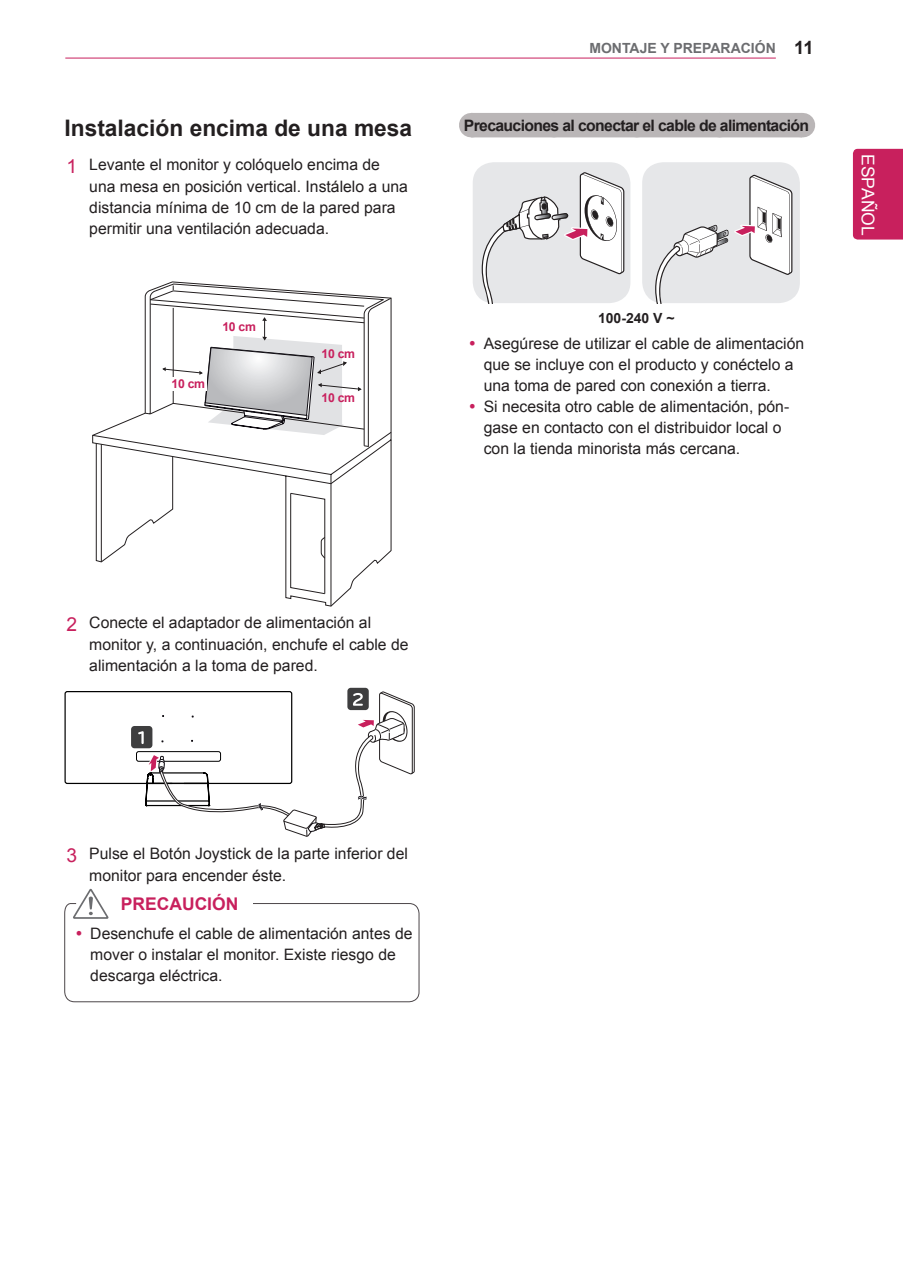
<style>
.page{position:relative;width:903px;height:1275px;background:#fff}
.page>*{position:absolute;margin:0;border:0;box-sizing:border-box;transform-origin:0 0}
.Title-2{font:700 22.75px "Arial";color:#231f20}
.t1{font:700 17.5px "Arial";color:#c8205d}
.t2{font:17.5px "Arial";color:#fff}
.t3{font:15.75px/21px "Arial";color:#231f20}
.Gray_title{font:700 15.75px "Arial";letter-spacing:-.04em;color:#231f20}
.t4{font:700 14px "Arial";color:#6c6d70}
.t5{font:700 14px "Arial";color:#231f20}
.t6{font:700 12.25px "Arial";letter-spacing:-.025em;color:#c8205d}
.s1{font-size:19.25px;color:#c8205d}
.s2{font-size:18.38px;color:#231f20}
</style>
<div class="page">
<div style="left:853px;top:149px;width:50px;height:91px;background:#c8205d"></div>
<hr style="left:65px;top:58px;width:711px;height:1px;background:#c8205d">
<svg style="left:92px;top:282px;width:299px;height:279px"></svg>
<svg style="left:96px;top:284px;width:288px;height:322px"></svg>
<div style="left:170px;top:377px;width:36px;height:14px;background:#fff"></div>
<div style="left:64px;top:691px;width:228px;height:93px;border:1px solid #000;border-radius:2px"></div>
<div style="left:136px;top:751px;width:85px;height:11px;border:1px solid #000;border-radius:2px"></div>
<div style="left:111px;top:734px;width:18px;height:18px;border:1px solid #fff;border-radius:3px"></div>
<div style="left:131px;top:726px;width:21px;height:22px;background:#3e3e3f;border-radius:3px"></div>
<div style="left:347px;top:687px;width:22px;height:24px;border:1px solid #fff;border-radius:3px"></div>
<div style="left:347px;top:688px;width:22px;height:22px;background:#3e3e3f;border-radius:3px"></div>
<svg style="left:138px;top:691px;width:277px;height:146px"></svg>
<div style="left:471px;top:113px;width:331px;height:24px;background:#bab6b7"></div>
<svg style="left:802px;top:113px;width:1px;height:24px"></svg>
<div style="left:473px;top:162px;width:157px;height:141px;background:#e6e7e9;border-radius:21px"></div>
<svg style="left:473px;top:172px;width:151px;height:131px"></svg>
<div style="left:642px;top:162px;width:158px;height:141px;background:#e6e7e9;border-radius:21px"></div>
<svg style="left:734px;top:175px;width:58px;height:100px"></svg>
<svg style="left:642px;top:225px;width:86px;height:78px"></svg>
<svg style="left:64px;top:889px;width:356px;height:114px"></svg>
<p class="Title-2" style="left:64px;top:113px;width:349px">Instalación encima de una mesa</p>
<p class="t3" style="left:89px;top:153px;width:320px;line-height:22.8px;text-indent:-23px"><span class="s1">1</span> Levante el monitor y colóquelo encima de una mesa en posición vertical. Instálelo a una</p>
<p class="t3" style="left:89px;top:198px;width:308px">distancia mínima de 10 cm de la pared para permitir una ventilación adecuada.</p>
<p class="t6" style="left:222px;top:319px;width:35px">10 cm</p>
<p class="t6" style="left:172px;top:375px;width:35px">10 cm</p>
<p class="t6" style="left:322px;top:345px;width:35px">10 cm</p>
<p class="t6" style="left:322px;top:390px;width:35px">10 cm</p>
<p class="t4" style="left:589px;top:39px;width:226px">MONTAJE Y PREPARACIÓN <span class="s2">11</span></p>
<p class="Gray_title" style="left:464px;top:115px;width:347px">Precauciones al conectar el cable de alimentación</p>
<p class="t5" style="left:598px;top:309px;width:78px">100-240 V ~</p>
<p class="t3" style="left:484px;top:333px;width:322px">Asegúrese de utilizar el cable de alimentación que se incluye con el producto y conéctelo a una toma de pared con conexión a tierra.</p>
<p class="t3" style="left:484px;top:396px;width:307px">Si necesita otro cable de alimentación, pón&shy;gase en contacto con el distribuidor local o con la tienda minorista más cercana.</p>
<p class="t2" style="left:879px;top:154px;width:83px;rotate:90deg">ESPAÑOL</p>
<p class="t3" style="left:89px;top:611px;width:321px;line-height:22.8px;text-indent:-23px"><span class="s1">2</span> Conecte el adaptador de alimentación al monitor y, a continuación, enchufe el cable de</p>
<p class="t3" style="left:89px;top:655px;width:230px">alimentación a la toma de pared.</p>
<p class="t3" style="left:89px;top:842px;width:320px;line-height:22.8px;text-indent:-23px"><span class="s1">3</span> Pulse el Botón Joystick de la parte inferior del monitor para encender éste.</p>
<p class="t1" style="left:121px;top:892px;width:119px">PRECAUCIÓN</p>
<p class="t3" style="left:90px;top:923px;width:324px">Desenchufe el cable de alimentación antes de mover o instalar el monitor. Existe riesgo de descarga eléctrica.</p>
</div>
